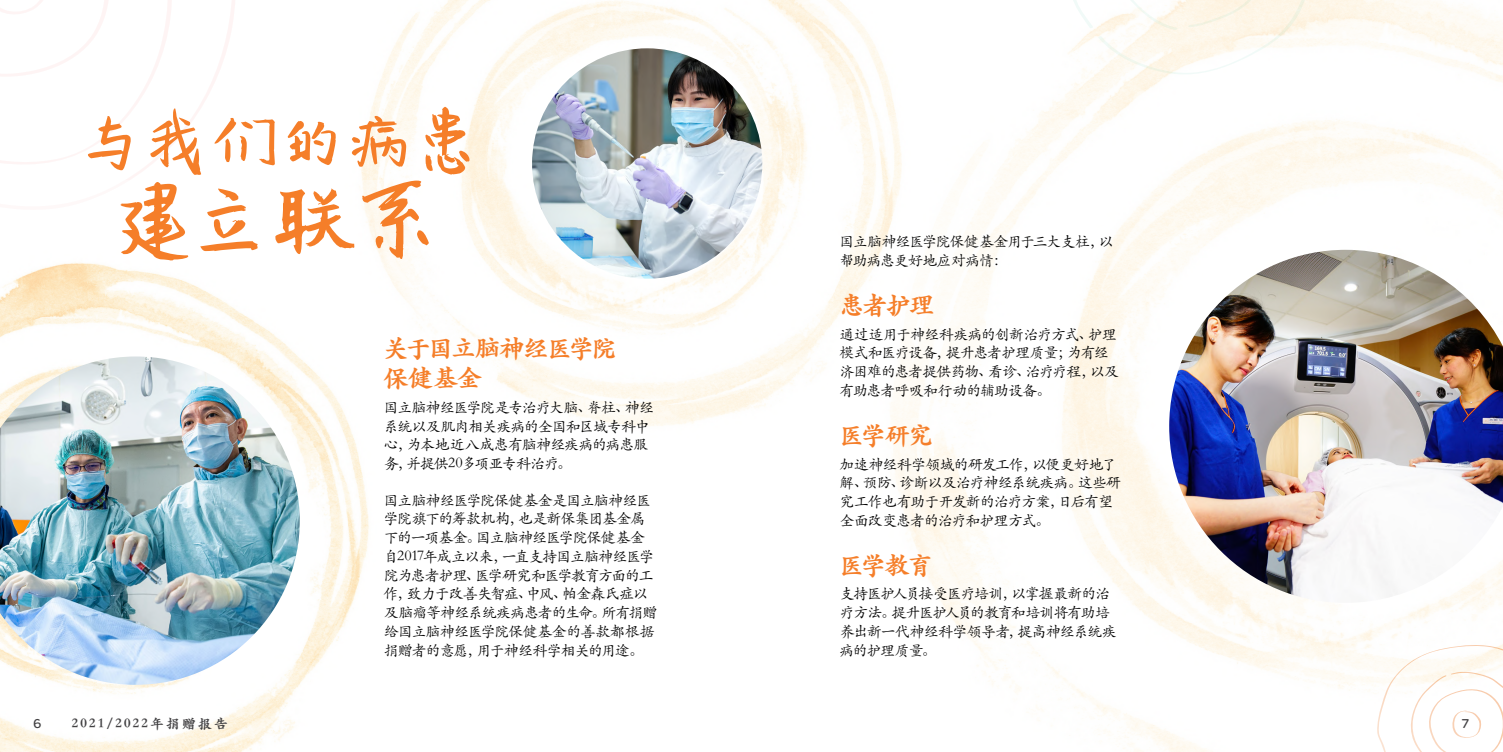
<style>
.page{position:relative;width:1503px;height:752px;background:#fff}
.page>*{position:absolute;margin:0;border:0;box-sizing:border-box;transform-origin:0 0}
.t1{font:81.25px "Senty Golden Bell";color:#f57e29}
.t2{font:62.5px "Senty Golden Bell";color:#f57e29}
.t3{font:900 25px/30px "ST Kaiti SC";letter-spacing:-.06em;color:#f57e29}
.t4{font:15px/18.8px "ST Kaiti SC";letter-spacing:-.07em;color:#000}
.t5{font:900 13.75px "ST Kaiti SC";letter-spacing:.16em;color:#414042}
.t6{font:13.75px "SE Optimist";color:#414042}
</style>
<div class="page">
<svg style="left:0;top:0;width:235px;height:180px"></svg>
<img style="left:361px;top:0;width:370px;height:426px">
<img style="left:0;top:180px;width:440px;height:571px">
<img style="left:731px;top:0;width:771px;height:751px">
<img style="left:532px;top:48px;width:230px;height:230px;border-radius:115px">
<img style="left:1169px;top:250px;width:333px;height:352px">
<img style="left:0;top:356px;width:300px;height:328px">
<h2 class="t2" style="left:77px;top:105px;width:404px">与我们的病患</h2>
<h1 class="t1" style="left:109px;top:172px;width:331px">建立联系</h1>
<h3 class="t3" style="left:383px;top:332px;width:235px">关于国立脑神经医学院保健基金</h3>
<p class="t4" style="left:383px;top:397px;width:272px">国立脑神经医学院是专治疗大脑、脊柱、神经系统以及肌肉相关疾病的全国和区域专科中心，为本地近八成患有脑神经疾病的病患服务，并提供20多项亚专科治疗。</p>
<p class="t4" style="left:383px;top:489px;width:275px">国立脑神经医学院保健基金是国立脑神经医学院旗下的筹款机构，也是新保集团基金属下的一项基金。国立脑神经医学院保健基金自2017年成立以来，一直支持国立脑神经医学院为患者护理、医学研究和医学教育方面的工作，致力于改善失智症、中风、帕金森氏症以及脑瘤等神经系统疾病患者的生命。所有捐赠给国立脑神经医学院保健基金的善款都根据捐赠者的意愿，用于神经科学相关的用途。</p>
<p class="t4" style="left:839px;top:231px;width:275px">国立脑神经医学院保健基金用于三大支柱，以帮助病患更好地应对病情：</p>
<h3 class="t3" style="left:839px;top:289px;width:97px">患者护理</h3>
<p class="t4" style="left:839px;top:324px;width:281px">通过适用于神经科疾病的创新治疗方式、护理模式和医疗设备，提升患者护理质量；为有经济困难的患者提供药物、看诊、治疗疗程，以及有助患者呼吸和行动的辅助设备。</p>
<h3 class="t3" style="left:839px;top:419px;width:96px">医学研究</h3>
<p class="t4" style="left:839px;top:453px;width:283px">加速神经科学领域的研发工作，以便更好地了解、预防、诊断以及治疗神经系统疾病。这些研究工作也有助于开发新的治疗方案，日后有望全面改变患者的治疗和护理方式。</p>
<h3 class="t3" style="left:839px;top:548px;width:95px">医学教育</h3>
<p class="t4" style="left:839px;top:583px;width:279px">支持医护人员接受医疗培训，以掌握最新的治疗方法。提升医护人员的教育和培训将有助培养出新一代神经科学领导者，提高神经系统疾病的护理质量。</p>
<p class="t6" style="left:33px;top:715px;width:10px">6</p>
<p class="t5" style="left:72px;top:714px;width:157px">2021/2022年捐赠报告</p>
<p class="t6" style="left:1461px;top:715px;width:10px">7</p>
</div>
